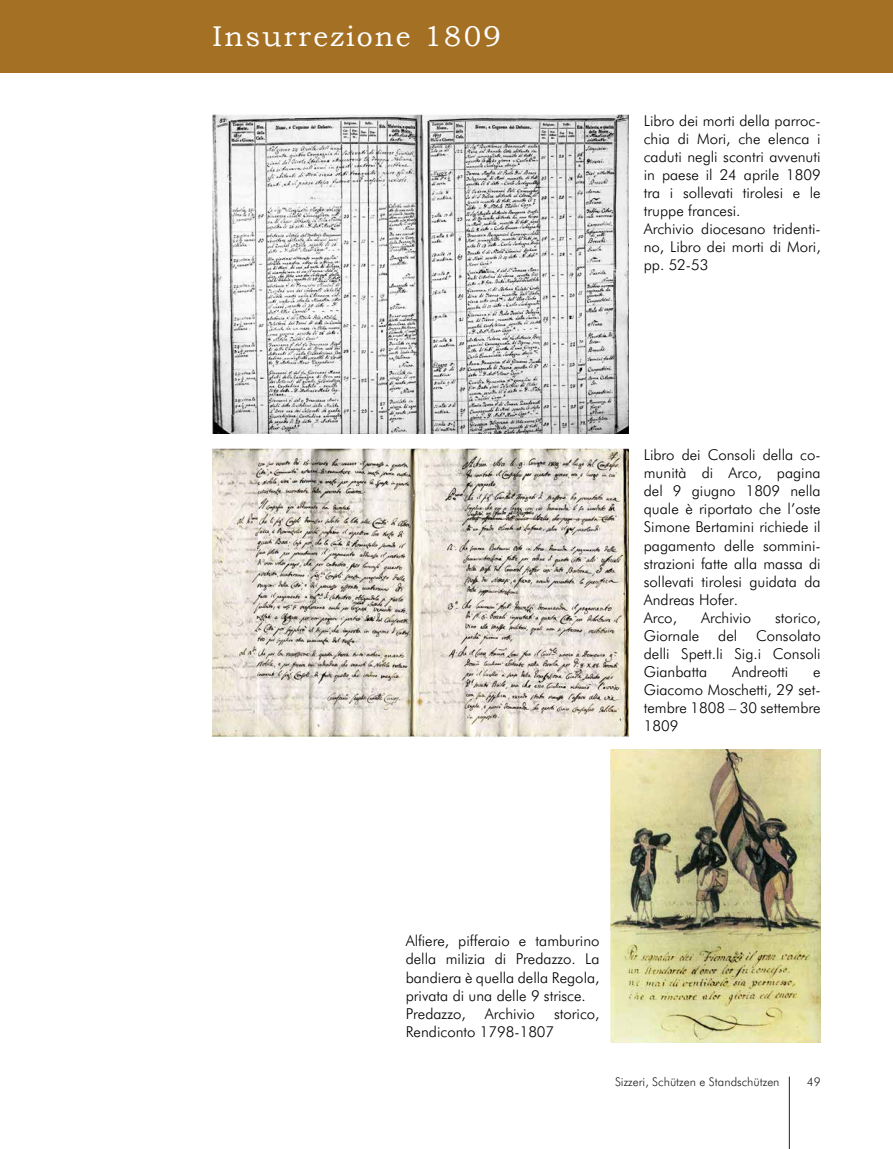
<style>
.page{position:relative;width:893px;height:1149px;background:#fff}
.page>*{position:absolute;margin:0;border:0;box-sizing:border-box;transform-origin:0 0}
.t1{font:28.5px "Bookman Old Style";letter-spacing:.075em;color:#fff}
.t2{font:15px/18px "Futura Light BT";color:#000}
.t3{font:12px "Futura Light BT";color:#231f20}
</style>
<div class="page">
<hr style="left:789px;top:1076px;width:1px;height:72px;background:#231f20">
<div style="left:0;top:0;width:893px;height:72px;background:#a47024"></div>
<img style="left:611px;top:749px;width:210px;height:293px">
<img style="left:213px;top:115px;width:416px;height:319px">
<img style="left:213px;top:449px;width:416px;height:287px">
<h1 class="t1" style="left:213px;top:20px;width:290px">Insurrezione 1809</h1>
<p class="t2" style="left:644px;top:112px;width:178px">Libro dei morti della parroc&shy;chia di Mori, che elenca i caduti negli scontri avvenuti in paese il 24 aprile 1809 tra i sollevati tirolesi e le truppe francesi.<br>Archivio diocesano tridenti&shy;no, Libro dei morti di Mori, pp. 52-53</p>
<p class="t2" style="left:644px;top:446px;width:178px">Libro dei Consoli della co&shy;munità di Arco, pagina del 9 giugno 1809 nella quale è riportato che l’oste<br>Simone Bertamini richiede il pagamento delle sommini&shy;strazioni fatte alla massa di sollevati tirolesi guidata da<br>Andreas Hofer.<br>Arco,</p>
<p class="t2" style="left:701px;top:608px;width:52px">Archivio</p>
<p class="t2" style="left:775px;top:608px;width:47px">storico,</p>
<p class="t2" style="left:644px;top:626px;width:178px;text-align:justify;text-indent:112px">Consolato delli Spett.li Sig.i Consoli Gianbatta</p>
<p class="t2" style="left:644px;top:626px;width:57px">Giornale</p>
<p class="t2" style="left:718px;top:626px;width:21px">del</p>
<p class="t2" style="left:732px;top:662px;width:58px">Andreotti</p>
<p class="t2" style="left:644px;top:662px;width:178px;text-align:justify;text-indent:169px">e Giacomo Moschetti, 29 set&shy;tembre 1808 – 30 settembre 1809</p>
<p class="t2" style="left:406px;top:931px;width:195px">Alfiere, pifferaio e tamburino della milizia di Predazzo. La bandiera è quella della Regola, privata di una delle 9 strisce.<br>Predazzo,</p>
<p class="t2" style="left:485px;top:1003px;width:52px">Archivio</p>
<p class="t2" style="left:406px;top:1003px;width:195px;text-indent:148px">storico,<br>Rendiconto 1798-1807</p>
<p class="t3" style="left:615px;top:1073px;width:166px">Sizzeri, Schützen e Standschützen</p>
<p class="t3" style="left:807px;top:1073px;width:15px">49</p>
</div>
